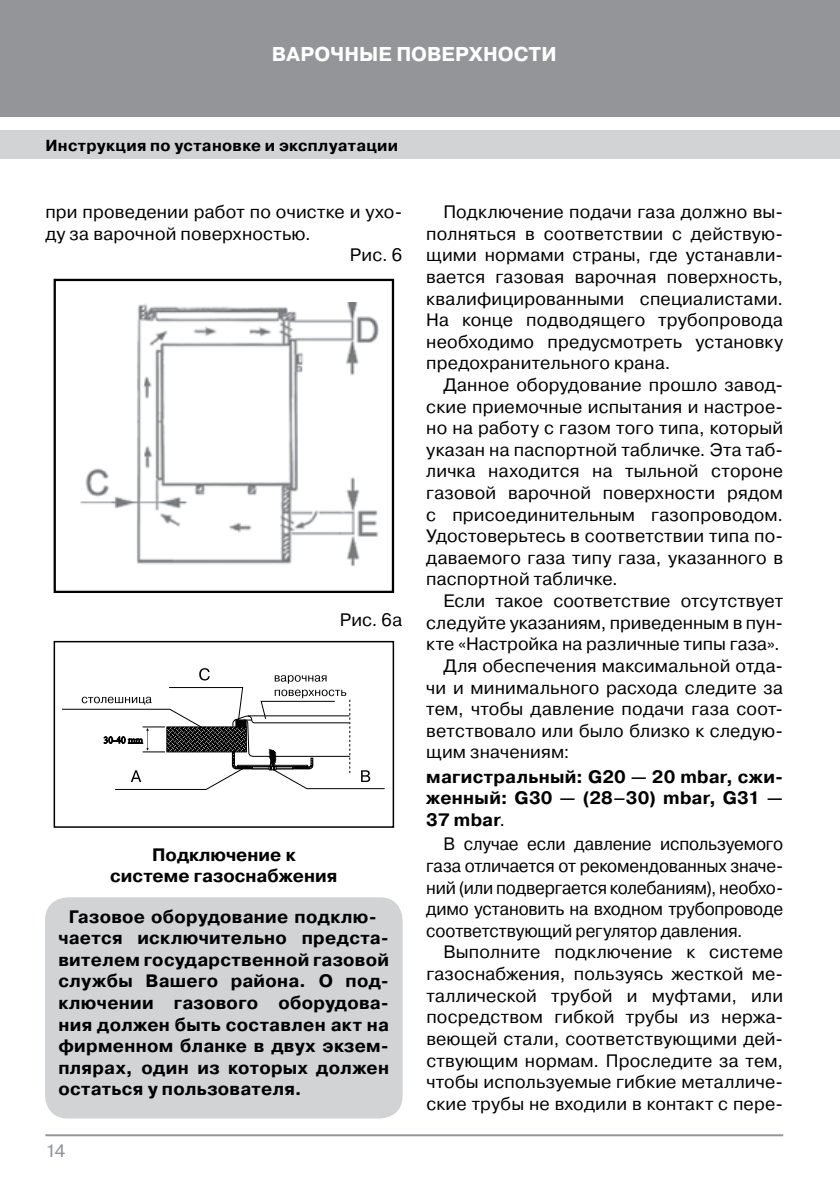
<style>
.page{position:relative;width:840px;height:1191px;background:#fff}
.page>*{position:absolute;margin:0;border:0;box-sizing:border-box;transform-origin:0 0}
.t1{font:700 20px "Pragmatica C";letter-spacing:.005em;color:#fff}
.t2{font:18px/21.6px "Pragmatica C";letter-spacing:.01em;color:#000;text-align:justify}
.t3{font:700 18px/21.6px "Pragmatica C";letter-spacing:.015em;color:#000;text-align:center}
.t4{font:18px/21.6px "Pragmatica C";letter-spacing:.01em;color:#000;text-align:justify;scale:.95 1}
.t5{font:18px "Pragmatica C";color:#939598}
.t6{font:700 16px "Pragmatica C";letter-spacing:.02em;color:#000}
.s1{font-weight:400}
</style>
<div class="page">
<div style="left:0;top:0;width:839px;height:116px;background:#939598"></div>
<div style="left:0;top:130px;width:839px;height:29px;background:#d1d3d4"></div>
<hr style="left:45px;top:1134px;width:737px;height:2px;background:#939598">
<hr style="left:839px;top:0;width:1px;height:116px;background:#939598">
<div style="left:54px;top:279px;width:340px;height:314px;border:2px solid #000"></div>
<img style="left:80px;top:302px;width:299px;height:265px">
<div style="left:54px;top:641px;width:340px;height:187px;border:2px solid #000"></div>
<div style="left:45px;top:897px;width:357px;height:221px;background:#d1d3d4;border-radius:23px"></div>
<svg style="left:62px;top:668px;width:322px;height:121px"></svg>
<p class="t1" style="left:272px;top:43px;width:286px">ВАРОЧНЫЕ ПОВЕРХНОСТИ</p>
<p class="t6" style="left:45px;top:136px;width:354px">Инструкция по установке и эксплуатации</p>
<p class="t2" style="left:45px;top:201px;width:358px">при проведении работ по очистке и ухо-</p>
<p class="t2" style="left:45px;top:223px;width:267px">ду за варочной поверхностью.</p>
<p class="t2" style="left:350px;top:244px;width:54px">Рис. 6</p>
<p class="t2" style="left:339px;top:609px;width:64px">Рис. 6а</p>
<p class="t3" style="left:110px;top:844px;width:228px">Подключение к системе газоснабжения</p>
<p class="t3" style="left:58px;top:905px;width:332px;text-align:left;text-indent:10px">Газовое оборудование подклю&shy;чается исключительно предста&shy;вителем государственной газовой службы Вашего района. О под&shy;ключении газового оборудова&shy;ния должен быть составлен акт на фирменном бланке в двух экзем&shy;плярах, один из которых должен остаться у пользователя.</p>
<p class="t5" style="left:45px;top:1140px;width:21px">14</p>
<p class="t2" style="left:426px;top:201px;width:358px;text-indent:17px">Подключение подачи газа должно вы&shy;полняться в соответствии с действую&shy;щими нормами страны, где устанавли&shy;вается газовая варочная поверхность, квалифицированными специалистами.<br>На конце подводящего трубопровода необходимо предусмотреть установку предохранительного крана.</p>
<p class="t2" style="left:426px;top:374px;width:358px;text-align:left;text-indent:17px">Данное оборудование прошло завод&shy;ские приемочные испытания и настрое&shy;но на работу с газом того типа, который указан на паспортной табличке. Эта таб&shy;личка находится на тыльной стороне газовой варочной поверхности рядом с присоединительным газопроводом.<br>Удостоверьтесь в соответствии типа по&shy;даваемого газа типу газа, указанного в паспортной табличке.</p>
<p class="t2" style="left:443px;top:590px;width:341px">Если такое соответствие отсутствует</p>
<p class="t2" style="left:426px;top:612px;width:358px">следуйте указаниям, приведенным в пун-</p>
<p class="t2" style="left:426px;top:633px;width:355px">кте «Настройка на различные типы газа».</p>
<p class="t2" style="left:443px;top:655px;width:341px">Для обеспечения максимальной отда-</p>
<p class="t2" style="left:426px;top:676px;width:358px">чи и минимального расхода следите за</p>
<p class="t2" style="left:426px;top:698px;width:358px">тем, чтобы давление подачи газа соот-</p>
<p class="t2" style="left:426px;top:720px;width:358px">ветствовало или было близко к следую-</p>
<p class="t2" style="left:426px;top:741px;width:145px">щим значениям:</p>
<p class="t3" style="left:426px;top:766px;width:358px;text-align:justify">магистральный: G20 — 20 mbar, сжи&shy;женный: G30 — (28–30) mbar, G31 — 37 mbar<span class="s1">.</span></p>
<p class="t4" style="left:426px;top:833px;width:377px;text-indent:17px">В случае если давление используемого газа отличается от рекомендованных значе&shy;ний (или подвергается колебаниям), необхо&shy;димо установить на входном трубопроводе соответствующий регулятор давления.</p>
<p class="t2" style="left:426px;top:941px;width:358px;text-indent:17px">Выполните подключение к системе газоснабжения, пользуясь жесткой ме&shy;таллической трубой и муфтами, или посредством гибкой трубы из нержа&shy;веющей стали, соответствующими дей&shy;ствующим нормам. Проследите за тем, чтобы используемые гибкие металличе&shy;ские трубы не входили в контакт с пере-</p>
</div>
